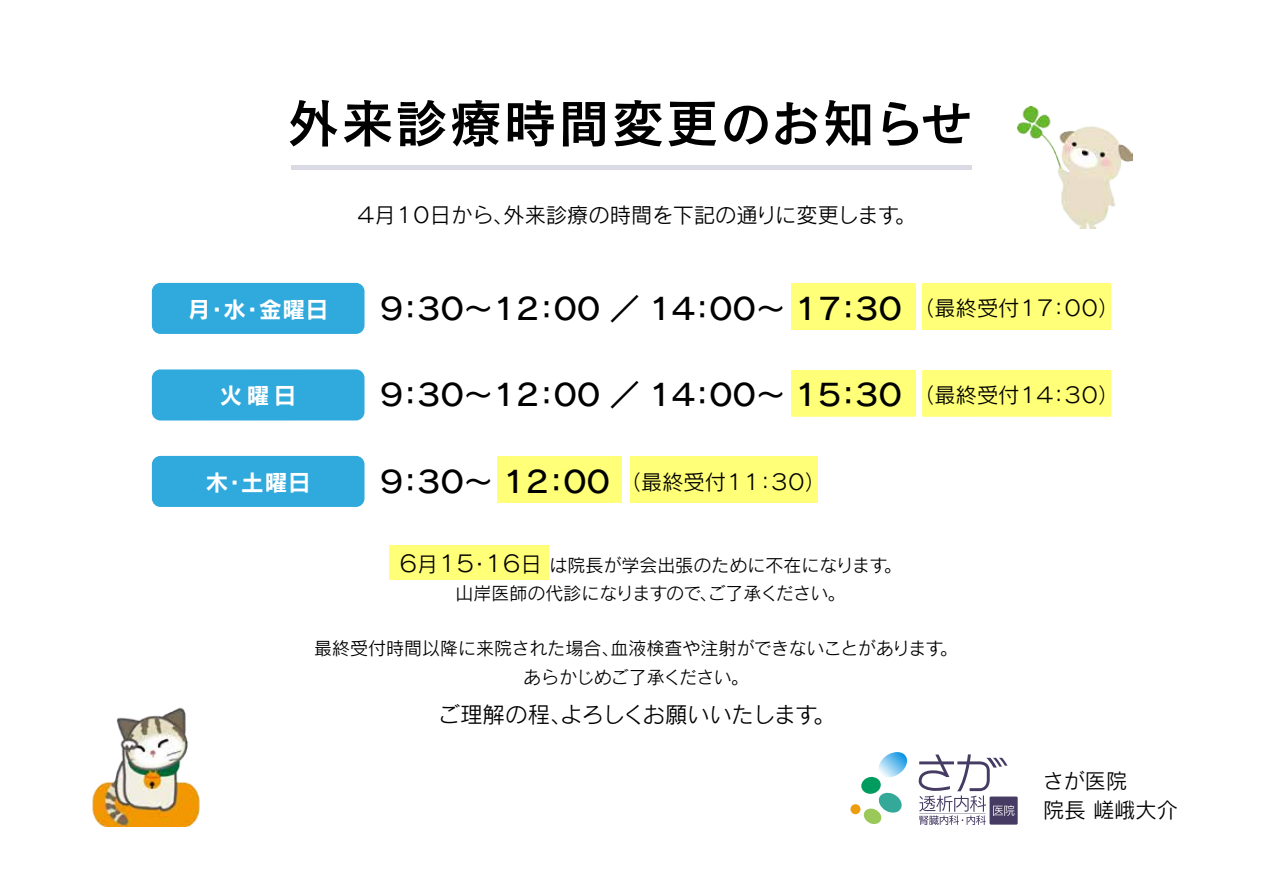
<style>
.page{position:relative;width:1263px;height:893px;background:#fff}
.page>*{position:absolute;margin:0;border:0;box-sizing:border-box;transform-origin:0 0}
.t1{font:51px "New Cezanne Pro DB";letter-spacing:.06em;color:#000}
.t2{font:29.7px "Rodin Pro DB";letter-spacing:-.22em;color:#000}
.t3{font:22.5px "Rodin Pro M";letter-spacing:-.02em;color:#000}
.t4{font:22.5px "Rodin Pro B";letter-spacing:.04em;color:#fff}
.t5{font:21.3px/28.5px "Rodin Pro M";color:#000}
.t6{font:21.3px "Rodin Pro M";letter-spacing:-.05em;color:#000}
.t7{font:18px/28.5px "Rodin Pro M";color:#000;text-align:center}
.s1{font-family:"Rodin Pro M";font-size:21.3px}
.s2{font-family:"Rodin Pro DB";font-size:29.7px}
.s3{font-size:22.5px}
.s4{font-size:21px}
</style>
<div class="page">
<div style="left:389px;top:545px;width:159px;height:35px;background:#ffff78"></div>
<div style="left:989px;top:796px;width:29px;height:29px;background:#463c63"></div>
<svg style="left:918px;top:754px;width:96px;height:71px"></svg>
<svg style="left:861px;top:752px;width:46px;height:72px"></svg>
<div style="left:850px;top:804px;width:10px;height:10px;background:#ee9d0f;border-radius:50%"></div>
<hr style="left:291px;top:165px;width:681px;height:4px;background:#dadae4">
<div style="left:922px;top:284px;width:189px;height:46px;background:#ffff78"></div>
<div style="left:791px;top:284px;width:125px;height:46px;background:#ffff78"></div>
<div style="left:152px;top:283px;width:212px;height:51px;background:#30a9dc;border-radius:9px"></div>
<div style="left:922px;top:370px;width:189px;height:47px;background:#ffff78"></div>
<div style="left:791px;top:370px;width:125px;height:47px;background:#ffff78"></div>
<div style="left:152px;top:369px;width:212px;height:51px;background:#30a9dc;border-radius:9px"></div>
<div style="left:497px;top:457px;width:125px;height:46px;background:#ffff78"></div>
<div style="left:630px;top:457px;width:187px;height:46px;background:#ffff78"></div>
<div style="left:152px;top:456px;width:212px;height:51px;background:#30a9dc;border-radius:9px"></div>
<img style="left:1017px;top:106px;width:115px;height:123px">
<img style="left:92px;top:707px;width:108px;height:119px">
<h1 class="t1" style="left:288px;top:79px;width:685px">外来診療時間変更のお知らせ</h1>
<p class="t5" style="left:355px;top:200px;width:562px">４月１０日から、外来診療の時間を下記の通りに変更します。</p>
<p class="t4" style="left:188px;top:294px;width:142px">月・水・金曜日</p>
<h2 class="t2" style="left:377px;top:289px;width:744px">９：３０～１２：００ ／ １４：００～ １７：３０<span class="s1">（最終受付１７：００）</span></h2>
<p class="t4" style="left:220px;top:381px;width:78px">火曜日</p>
<h2 class="t2" style="left:377px;top:375px;width:744px">９：３０～１２：００ ／ １４：００～ １５：３０<span class="s1">（最終受付１４：３０）</span></h2>
<p class="t4" style="left:206px;top:467px;width:106px">木・土曜日</p>
<p class="t6" style="left:377px;top:468px;width:451px"><span class="s2">９：３０～ １２：００</span>（最終受付１１：３０）</p>
<p class="t7" style="left:397px;top:550px;width:506px"><span class="s3">６</span><span class="s4">月</span><span class="s3">１５</span><span class="s4">・</span><span class="s3">１６</span><span class="s4">日</span>は院長が学会出張のために不在になります。山岸医師の代診になりますので、ご了承ください。</p>
<p class="t7" style="left:314px;top:633px;width:645px">最終受付時間以降に来院された場合、血液検査や注射ができないことがあります。あらかじめご了承ください。</p>
<p class="t3" style="left:438px;top:699px;width:399px">ご理解の程、よろしくお願いいたします。</p>
<p class="t5" style="left:1043px;top:766px;width:137px">さが医院<br>院長 嵯峨大介</p>
</div>
